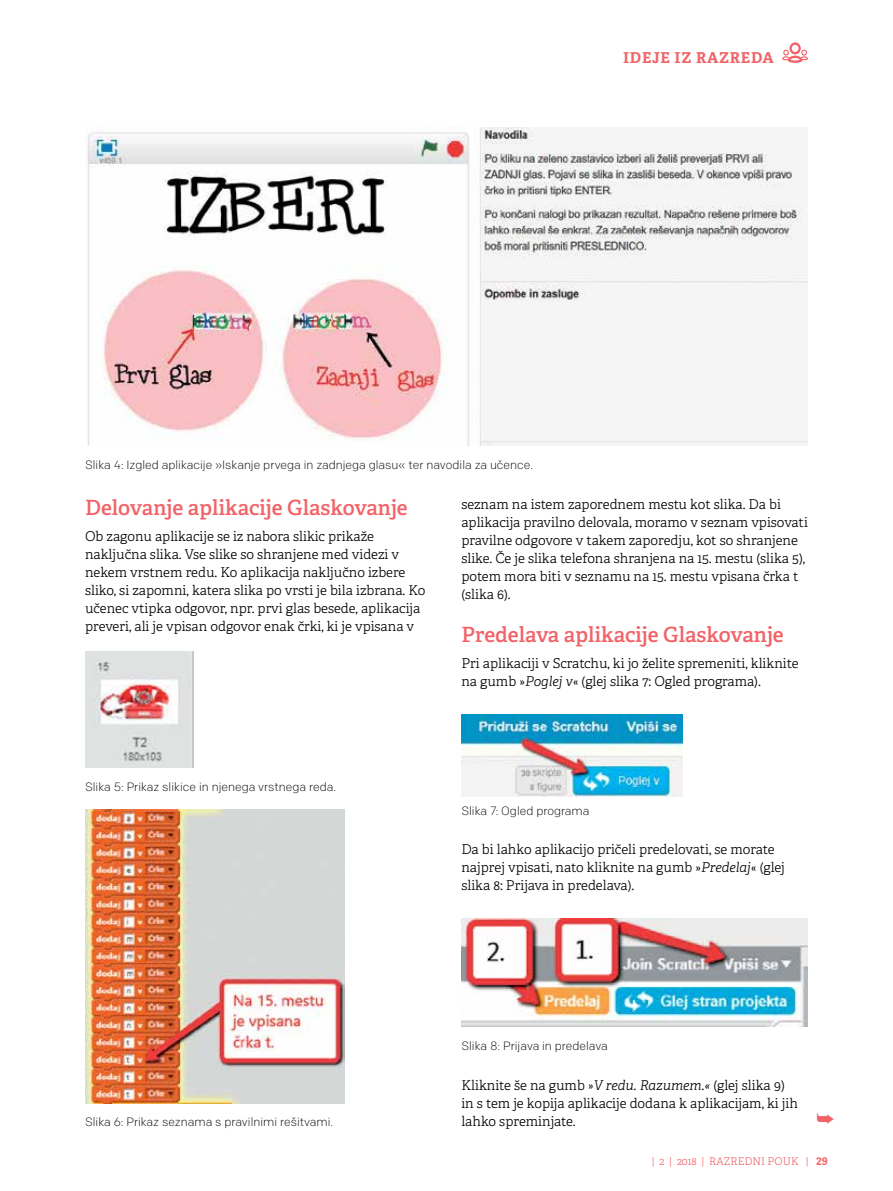
<style>
.page{position:relative;width:893px;height:1191px;background:#fff}
.page>*{position:absolute;margin:0;border:0;box-sizing:border-box;transform-origin:0 0}
.t1{font:600 21px "Adelle";color:#f16368}
.t2{font:700 15px "Adelle";color:#f16368}
.t3{font:300 13.5px/18px "Adelle";color:#000}
.t4{font:300 12px "Chrono";color:#000}
.t5{font:300 10.5px "Adelle";color:#f16368}
.s1{font-style:italic}
.s2{font-family:"Adelle Sans";font-weight:700}
</style>
<div class="page">
<svg style="left:782px;top:42px;width:26px;height:21px"></svg>
<img style="left:85px;top:128px;width:723px;height:317px">
<img style="left:461px;top:714px;width:222px;height:82px">
<img style="left:461px;top:918px;width:347px;height:108px">
<img style="left:85px;top:809px;width:260px;height:294px">
<img style="left:85px;top:652px;width:108px;height:116px">
<p class="t2" style="left:623px;top:48px;width:11px">IDEJE</p>
<p class="t2" style="left:675px;top:48px;width:79px">IZ RAZ REDA</p>
<p class="t4" style="left:85px;top:457px;width:450px">Slika 4: Izgled aplikacije »Iskanje prvega in zadnjega glasu« ter navodila za učence.</p>
<p class="t3" style="left:461px;top:496px;width:348px">seznam na istem zaporednem mestu kot slika. Da bi aplikacija pravilno delovala, moramo v seznam vpisovati pravilne odgovore v takem zaporedju, kot so shranjene slike. Če je slika telefona shranjena na 15. mestu (slika 5), potem mora biti v seznamu na 15. mestu vpisana črka t (slika 6).</p>
<h1 class="t1" style="left:461px;top:621px;width:324px">Predelava aplikacije Glaskovanje</h1>
<p class="t3" style="left:461px;top:654px;width:339px">Pri aplikaciji v Scratchu, ki jo želite spremeniti, kliknite na gumb »<span class="s1">Poglej v</span>« (glej slika 7: Ogled programa).</p>
<h1 class="t1" style="left:85px;top:494px;width:324px">Delovanje aplikacije Glaskovanje</h1>
<p class="t3" style="left:85px;top:528px;width:342px">Ob zagonu aplikacije se iz nabora slikic prikaže naključna slika. Vse slike so shranjene med videzi v nekem vrstnem redu. Ko aplikacija naključno izbere sliko, si zapomni, katera slika po vrsti je bila izbrana. Ko učenec vtipka odgovor, npr. prvi glas besede, aplikacija preveri, ali je vpisan odgovor enak črki, ki je vpisana v</p>
<p class="t4" style="left:85px;top:779px;width:253px">Slika 5: Prikaz slikice in njenega vrstnega reda.</p>
<p class="t4" style="left:461px;top:803px;width:130px">Slika 7: Ogled programa</p>
<p class="t3" style="left:461px;top:840px;width:325px">Da bi lahko aplikacijo pričeli predelovati, se morate najprej vpisati, nato kliknite na gumb »<span class="s1">Predelaj</span>« (glej slika 8: Prijava in predelava).</p>
<p class="t4" style="left:461px;top:1038px;width:148px">Slika 8: Prijava in predelava</p>
<p class="t3" style="left:461px;top:1076px;width:338px">Kliknite še na gumb »<span class="s1">V redu. Razumem.«</span> (glej slika 9) in s tem je kopija aplikacije dodana k aplikacijam, ki jih</p>
<p class="t4" style="left:85px;top:1114px;width:250px">Slika 6: Prikaz seznama s pravilnimi rešitvami.</p>
<p class="t3" style="left:461px;top:1112px;width:116px">lahko spreminjate.</p>
<p class="t5" style="left:652px;top:1154px;width:178px">| 2 | 2018 | RAZREDNI POUK | <span class="s2">29</span></p>
</div>
